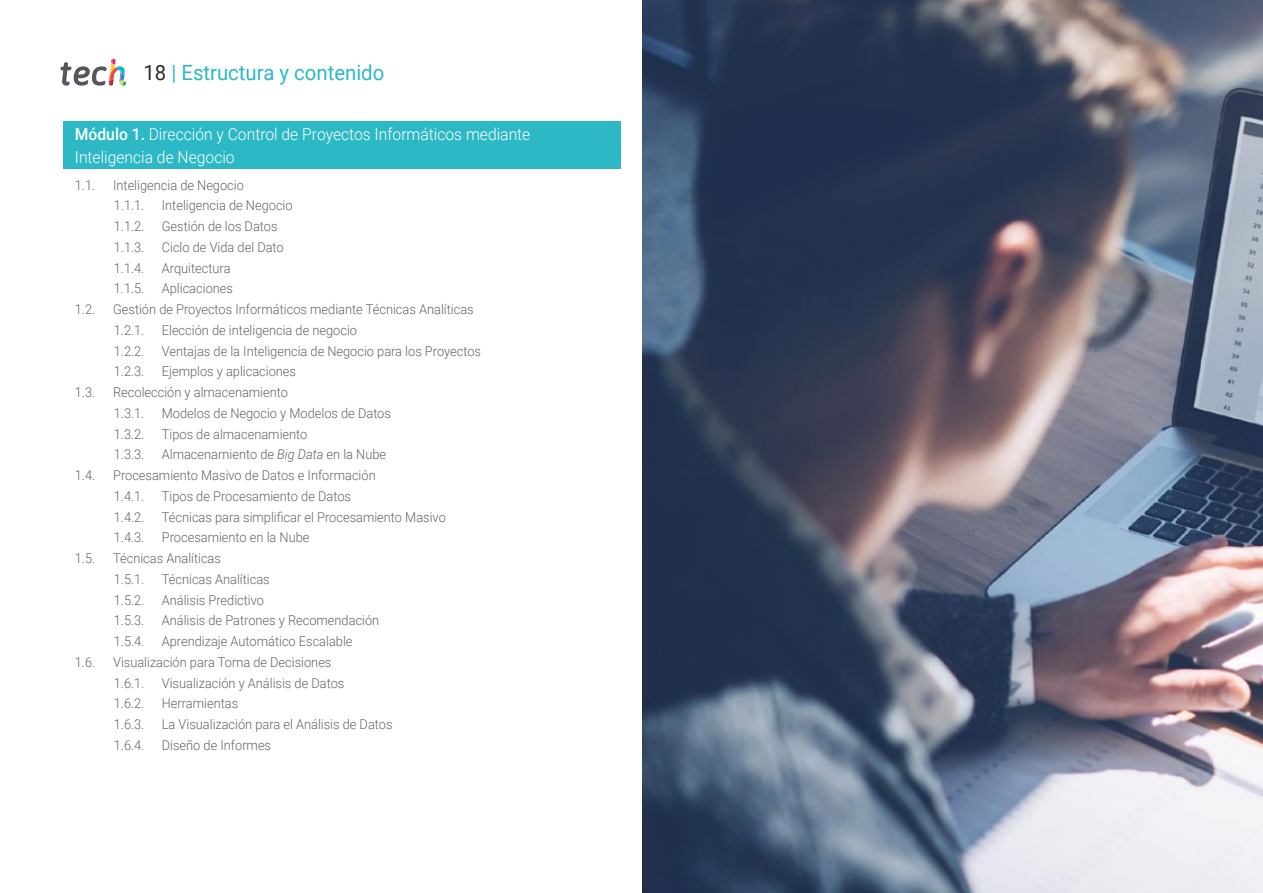
<style>
.page{position:relative;width:1263px;height:893px;background:#fff}
.page>*{position:absolute;margin:0;border:0;box-sizing:border-box;transform-origin:0 0}
.t1{font:21px "Roboto";color:#2db8c5}
.t2{font:300 16.5px/22.5px "Roboto";color:#fff;scale:.95 1}
.t3{font:300 13.5px/20.7px "Roboto";color:#61646a;scale:.95 1}
.s1{color:#312e20}
.s2{font-weight:500}
.s3{font-style:italic}
</style>
<div class="page">
<img style="left:642px;top:0;width:621px;height:893px">
<div style="left:64px;top:121px;width:557px;height:48px;background:#2db8c5"></div>
<svg style="left:61px;top:59px;width:65px;height:27px"></svg>
<h1 class="t1" style="left:144px;top:57px;width:242px"><span class="s1">18</span> | Estructura y contenido</h1>
<p class="t2" style="left:75px;top:122px;width:481px"><span class="s2">Módulo 1.</span> Dirección y Control de Proyectos Informáticos mediante<br>Inteligencia de Negocio</p>
<p class="t3" style="left:75px;top:174px;width:23px">1.1.</p>
<p class="t3" style="left:113px;top:174px;width:139px">Inteligencia de Negocio<br>1.1.1.</p>
<p class="t3" style="left:162px;top:195px;width:139px">Inteligencia de Negocio</p>
<p class="t3" style="left:114px;top:215px;width:34px">1.1.2.</p>
<p class="t3" style="left:162px;top:215px;width:123px">Gestión de los Datos</p>
<p class="t3" style="left:114px;top:236px;width:34px">1.1.3.</p>
<p class="t3" style="left:162px;top:236px;width:130px">Ciclo de Vida del Dato</p>
<p class="t3" style="left:114px;top:257px;width:34px">1.1.4.</p>
<p class="t3" style="left:162px;top:257px;width:74px">Arquitectura</p>
<p class="t3" style="left:114px;top:278px;width:34px">1.1.5.</p>
<p class="t3" style="left:162px;top:278px;width:76px">Aplicaciones</p>
<p class="t3" style="left:75px;top:298px;width:23px">1.2.</p>
<p class="t3" style="left:113px;top:298px;width:381px">Gestión de Proyectos Informáticos mediante Técnicas Analíticas<br>1.2.1.</p>
<p class="t3" style="left:162px;top:319px;width:207px">Elección de inteligencia de negocio</p>
<p class="t3" style="left:114px;top:340px;width:34px">1.2.2.</p>
<p class="t3" style="left:162px;top:340px;width:337px">Ventajas de la Inteligencia de Negocio para los Proyectos</p>
<p class="t3" style="left:114px;top:361px;width:34px">1.2.3.</p>
<p class="t3" style="left:162px;top:361px;width:143px">Ejemplos y aplicaciones</p>
<p class="t3" style="left:75px;top:381px;width:23px">1.3.</p>
<p class="t3" style="left:113px;top:381px;width:186px">Recolección y almacenamiento<br>1.3.1.</p>
<p class="t3" style="left:162px;top:402px;width:243px">Modelos de Negocio y Modelos de Datos</p>
<p class="t3" style="left:114px;top:423px;width:34px">1.3.2.</p>
<p class="t3" style="left:162px;top:423px;width:155px">Tipos de almacenamiento</p>
<p class="t3" style="left:114px;top:444px;width:34px">1.3.3.</p>
<p class="t3" style="left:162px;top:444px;width:238px">Almacenamiento de <span class="s3">Big Data</span> en la Nube</p>
<p class="t3" style="left:75px;top:464px;width:23px">1.4.</p>
<p class="t3" style="left:113px;top:464px;width:278px">Procesamiento Masivo de Datos e Información<br>1.4.1.</p>
<p class="t3" style="left:162px;top:485px;width:201px">Tipos de Procesamiento de Datos</p>
<p class="t3" style="left:114px;top:506px;width:34px">1.4.2.</p>
<p class="t3" style="left:162px;top:506px;width:300px">Técnicas para simplificar el Procesamiento Masivo</p>
<p class="t3" style="left:114px;top:527px;width:34px">1.4.3.</p>
<p class="t3" style="left:162px;top:527px;width:157px">Procesamiento en la Nube</p>
<p class="t3" style="left:75px;top:547px;width:23px">1.5.</p>
<p class="t3" style="left:113px;top:547px;width:115px">Técnicas Analíticas<br>1.5.1.</p>
<p class="t3" style="left:162px;top:568px;width:115px">Técnicas Analíticas</p>
<p class="t3" style="left:114px;top:589px;width:34px">1.5.2.</p>
<p class="t3" style="left:162px;top:589px;width:109px">Análisis Predictivo</p>
<p class="t3" style="left:114px;top:610px;width:34px">1.5.3.</p>
<p class="t3" style="left:162px;top:610px;width:230px">Análisis de Patrones y Recomendación</p>
<p class="t3" style="left:114px;top:630px;width:34px">1.5.4.</p>
<p class="t3" style="left:162px;top:630px;width:202px">Aprendizaje Automático Escalable</p>
<p class="t3" style="left:75px;top:651px;width:23px">1.6.</p>
<p class="t3" style="left:113px;top:651px;width:231px">Visualización para Toma de Decisiones<br>1.6.1.</p>
<p class="t3" style="left:162px;top:672px;width:194px">Visualización y Análisis de Datos</p>
<p class="t3" style="left:114px;top:693px;width:34px">1.6.2.</p>
<p class="t3" style="left:162px;top:693px;width:82px">Herramientas</p>
<p class="t3" style="left:114px;top:713px;width:34px">1.6.3.</p>
<p class="t3" style="left:162px;top:713px;width:244px">La Visualización para el Análisis de Datos</p>
<p class="t3" style="left:114px;top:734px;width:34px">1.6.4.</p>
<p class="t3" style="left:162px;top:734px;width:117px">Diseño de Informes</p>
</div>
